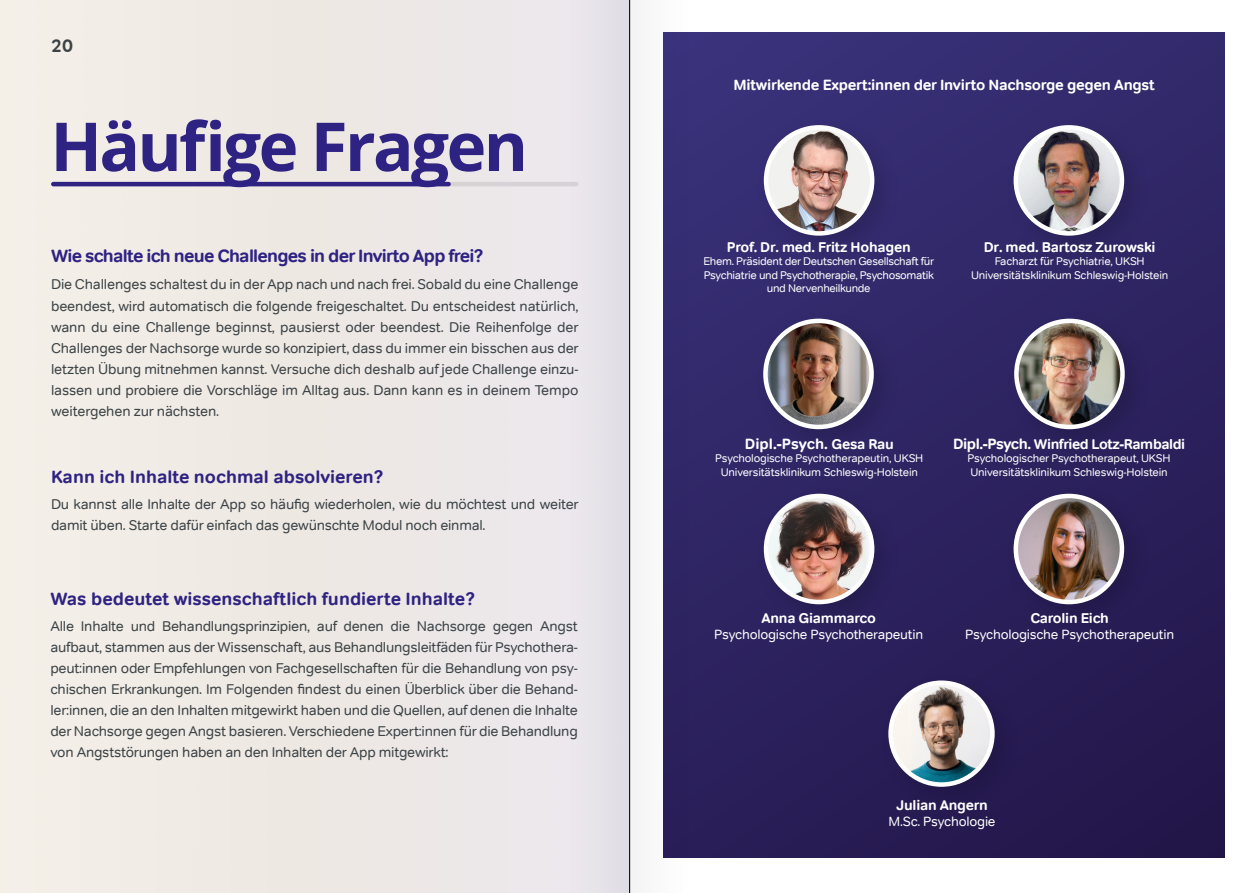
<style>
.page{position:relative;width:1259px;height:893px;background:#fff}
.page>*{position:absolute;margin:0;border:0;box-sizing:border-box;transform-origin:0 0}
.t1{font:700 67.5px "Open Sans";letter-spacing:-.04em;color:#2e2382}
.t2{font:700 18px "Tondo";color:#2e2382}
.t3{font:700 18px "Tondo";letter-spacing:-.04em;color:#2e2382}
.Page_Info{font:700 18px "Tondo";color:#3b4347}
.Body_Text{font:700 15px "Tondo";letter-spacing:-.015em;color:#fff}
.Body_Text-2{font:14.25px/21px "Tondo";letter-spacing:-.015em;color:#3b4347;text-align:justify}
.Body_Text-3{font:700 14.25px "Tondo";letter-spacing:-.015em;color:#fff}
.Body_Text-4{font:13.5px "Tondo";letter-spacing:-.015em;color:#fff}
.Body_Text-5{font:11.25px/13.5px "Tondo";letter-spacing:-.015em;color:#fff}
.s1{font-size:14.25px}
.s2{font-size:15px}
</style>
<div class="page">
<div style="left:0;top:0;width:560px;height:893px;background:#eee8e6"></div>
<div style="left:663px;top:33px;width:562px;height:824px;background:linear-gradient(to bottom,#372f74,#25194f)"></div>
<div style="left:755px;top:116px;width:146px;height:147px;background:#000;opacity:.15"></div>
<img style="left:766px;top:127px;width:106px;height:106px;border-radius:53px">
<div style="left:764px;top:125px;width:110px;height:111px;border:4px solid #fff;border-radius:50%"></div>
<div style="left:1004px;top:116px;width:147px;height:147px;background:#000;opacity:.15"></div>
<img style="left:1016px;top:127px;width:106px;height:106px;border-radius:53px">
<div style="left:1013px;top:125px;width:111px;height:111px;border:4px solid #fff;border-radius:50%"></div>
<div style="left:1005px;top:310px;width:147px;height:146px;background:#000;opacity:.15"></div>
<img style="left:1016px;top:321px;width:106px;height:106px;border-radius:53px">
<div style="left:1014px;top:319px;width:110px;height:110px;border:4px solid #fff;border-radius:50%"></div>
<div style="left:754px;top:310px;width:147px;height:146px;background:#000;opacity:.15"></div>
<img style="left:765px;top:321px;width:106px;height:106px;border-radius:53px">
<div style="left:763px;top:319px;width:111px;height:110px;border:4px solid #fff;border-radius:50%"></div>
<div style="left:755px;top:485px;width:146px;height:147px;background:#2c225e"></div>
<img style="left:766px;top:496px;width:106px;height:106px;border-radius:53px">
<div style="left:764px;top:494px;width:110px;height:110px;border:4px solid #fff;border-radius:50%"></div>
<div style="left:1004px;top:485px;width:147px;height:147px;background:#291e57"></div>
<img style="left:1016px;top:496px;width:106px;height:106px;border-radius:53px">
<div style="left:1013px;top:494px;width:111px;height:110px;border:4px solid #fff;border-radius:50%"></div>
<hr style="left:53px;top:182px;width:523px;height:4px;background:#d7d2d5">
<hr style="left:53px;top:182px;width:395px;height:4px;background:#2e2382">
<img style="left:560px;top:0;width:138px;height:893px">
<hr style="left:629px;top:0;width:1px;height:893px;background:#000">
<div style="left:879px;top:671px;width:143px;height:143px;background:#261b52"></div>
<img style="left:890px;top:683px;width:102px;height:101px;border-radius:51px">
<div style="left:888px;top:680px;width:106px;height:107px;border:4px solid #fff;border-radius:50%"></div>
<p class="Page_Info" style="left:51px;top:35px;width:23px">20</p>
<p class="t1" style="left:50px;top:99px;width:479px">Häufige Fragen</p>
<p class="t3" style="left:51px;top:245px;width:434px">Wie schalte ich neue Challenges in der Invirto App frei?</p>
<p class="Body_Text-2" style="left:51px;top:274px;width:529px">Die Challenges schaltest du in der App nach und nach frei. Sobald du eine Challenge beendest, wird automatisch die folgende freigeschaltet. Du entscheidest natürlich, wann du eine Challenge beginnst, pausierst oder beendest. Die Reihenfolge der Challenges der Nachsorge wurde so konzipiert, dass du immer ein bisschen aus der letzten Übung mitnehmen kannst. Versuche dich deshalb auf jede Challenge einzu&shy;lassen und probiere die Vorschläge im Alltag aus. Dann kann es in deinem Tempo weitergehen zur nächsten.</p>
<p class="t2" style="left:51px;top:465px;width:334px">Kann ich Inhalte nochmal absolvieren?</p>
<p class="Body_Text-2" style="left:51px;top:494px;width:529px">Du kannst alle Inhalte der App so häufig wiederholen, wie du möchtest und weiter damit üben. Starte dafür einfach das gewünschte Modul noch einmal.</p>
<p class="t2" style="left:50px;top:588px;width:426px">Was bedeutet wissenschaftlich fundierte Inhalte?</p>
<p class="Body_Text-2" style="left:50px;top:616px;width:529px">Alle Inhalte und Behandlungsprinzipien, auf denen die Nachsorge gegen Angst aufbaut, stammen aus der Wissenschaft, aus Behandlungsleitfäden für Psychothera&shy;peut:innen oder Empfehlungen von Fachgesellschaften für die Behandlung von psy&shy;chischen Erkrankungen. Im Folgenden findest du einen Überblick über die Behand&shy;ler:innen, die an den Inhalten mitgewirkt haben und die Quellen, auf denen die Inhalte der Nachsorge gegen Angst basieren. Verschiedene Expert:innen für die Behandlung von Angststörungen haben an den Inhalten der App mitgewirkt:</p>
<p class="Body_Text" style="left:733px;top:75px;width:423px">Mitwirkende Expert:innen der Invirto Nachsorge gegen Angst</p>
<p class="Body_Text-3" style="left:727px;top:238px;width:185px">Prof. Dr. med. Fritz Hohagen</p>
<p class="Body_Text-5" style="left:703px;top:255px;width:232px">Ehem. Präsident der Deutschen Gesellschaft für<br>Psychiatrie und Psychotherapie, Psychosomatik</p>
<p class="Body_Text-5" style="left:767px;top:282px;width:105px">und Nervenheilkunde</p>
<p class="Body_Text-3" style="left:984px;top:238px;width:173px">Dr. med. Bartosz Zurowski</p>
<p class="Body_Text-5" style="left:994px;top:255px;width:152px">Facharzt für Psychiatrie, UKSH</p>
<p class="Body_Text-5" style="left:971px;top:268px;width:199px">Universitätsklinikum Schleswig-Holstein</p>
<p class="Body_Text" style="left:745px;top:434px;width:151px">Dipl.-Psych. <span class="s1">Gesa Rau</span></p>
<p class="Body_Text-5" style="left:715px;top:451px;width:210px;text-align:center">Psychologische Psychotherapeutin, UKSH<br>Universitätsklinikum Schleswig-Holstein</p>
<p class="Body_Text-3" style="left:953px;top:435px;width:234px"><span class="s2">Dipl.-Psych.</span> Winfried Lotz-Rambaldi</p>
<p class="Body_Text-5" style="left:967px;top:451px;width:204px">Psychologischer Psychotherapeut, UKSH<br>Universitätsklinikum Schleswig-Holstein</p>
<p class="Body_Text-3" style="left:761px;top:609px;width:116px">Anna Giammarco</p>
<p class="Body_Text-4" style="left:714px;top:626px;width:210px">Psychologische Psychotherapeutin</p>
<p class="Body_Text-3" style="left:1030px;top:609px;width:80px">Carolin Eich</p>
<p class="Body_Text-4" style="left:965px;top:626px;width:210px">Psychologische Psychotherapeutin</p>
<p class="Body_Text-3" style="left:896px;top:796px;width:93px">Julian Angern</p>
<p class="Body_Text-4" style="left:888px;top:814px;width:108px">M.Sc. Psychologie</p>
</div>
